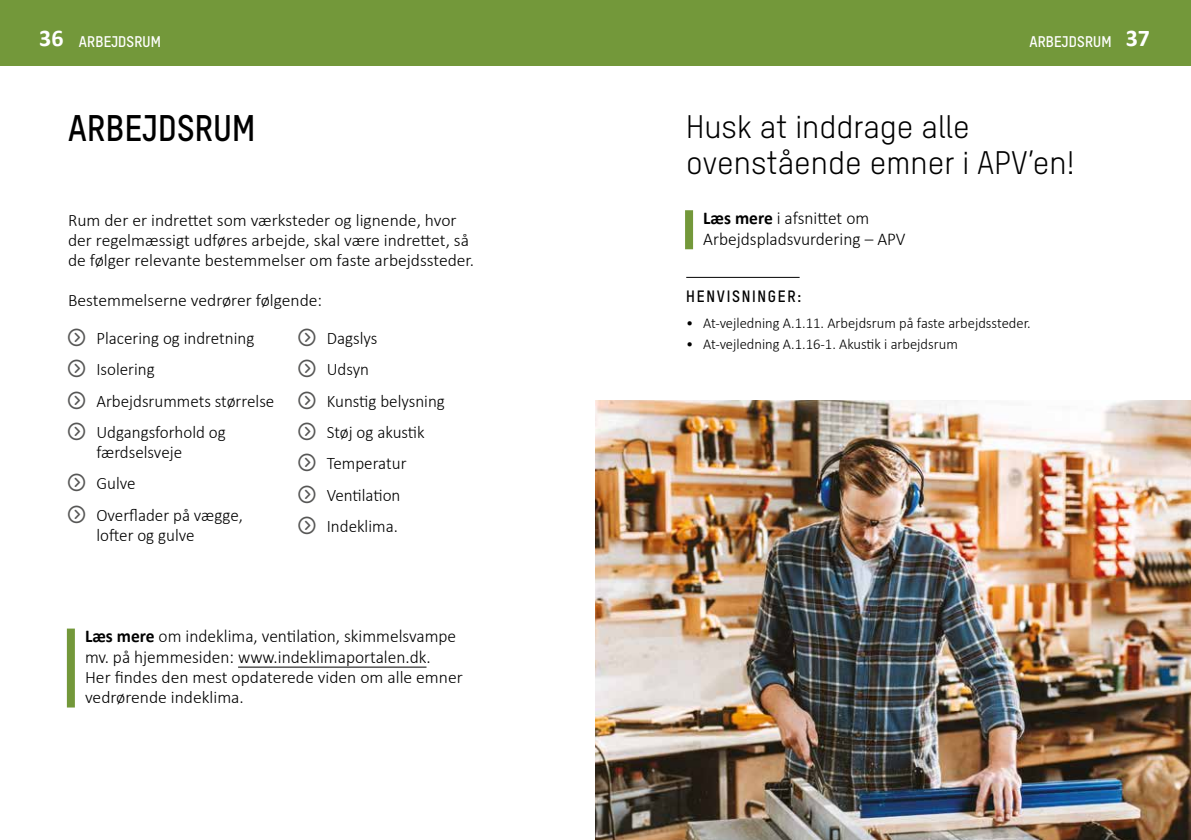
<style>
.page{position:relative;width:1191px;height:840px;background:#fff}
.page>*{position:absolute;margin:0;border:0;box-sizing:border-box;transform-origin:0 0}
.t1{font:36px "T Star Bold";letter-spacing:.01em;color:#000;scale:.95 1}
.t2{font:31.6px/36px "T Star Regular";color:#000}
.t3{font:300 18px/21px "Calibri";color:#000}
.t4{font:300 17.6px/31.4px "Calibri";color:#000}
.t5{font:300 17.4px/20px "Calibri";color:#000}
.t6{font:16px "T Star Bold";letter-spacing:.11em;color:#000}
.t7{font:300 15px "Calibri";color:#000}
.t8{font:15px "T Star Bold";letter-spacing:.01em;color:#fff}
.s1{font-family:"Calibri";font-weight:700;font-size:24px}
.s2{font-weight:700}
</style>
<div class="page">
<div style="left:0;top:0;width:1191px;height:65px;background:#73983a"></div>
<div style="left:67px;top:628px;width:8px;height:79px;background:#73983a"></div>
<hr style="left:238px;top:666px;width:188px;height:1px;background:#000">
<div style="left:685px;top:210px;width:8px;height:39px;background:#73983a"></div>
<hr style="left:686px;top:277px;width:113px;height:1px;background:#000">
<img style="left:595px;top:400px;width:596px;height:439px">
<p class="t8" style="left:39px;top:32px;width:123px"><span class="s1">36</span> ARBEJDSRUM</p>
<p class="t8" style="left:1029px;top:32px;width:122px">ARBEJDSRUM <span class="s1">37</span></p>
<h1 class="t1" style="left:68px;top:106px;width:199px">ARBEJDSRUM</h1>
<p class="t5" style="left:68px;top:209px;width:407px">Rum der er indrettet som værksteder og lignende, hvor der regelmæssigt udføres arbejde, skal være indrettet, så de følger relevante bestemmelser om faste arbejdssteder.</p>
<p class="t5" style="left:68px;top:289px;width:256px">Bestemmelserne vedrører følgende:</p>
<p class="t4" style="left:96px;top:321px;width:179px">Placering og indretning<br>Isolering<br>Arbejdsrummets størrelse<br>Udgangsforhold og</p>
<p class="t4" style="left:96px;top:435px;width:148px">færdselsveje<br>Gulve<br>Overflader på vægge,</p>
<p class="t4" style="left:96px;top:518px;width:100px">lofter og gulve</p>
<p class="t4" style="left:327px;top:321px;width:120px">Dagslys<br>Udsyn<br>Kunstig belysning<br>Støj og akustik<br>Temperatur<br>Ventilation<br>Indeklima.</p>
<p class="t3" style="left:85px;top:624px;width:373px"><span class="s2">Læs mere</span> om indeklima, ventilation, skimmelsvampe mv. på hjemmesiden: www.indeklimaportalen.dk.</p>
<p class="t5" style="left:85px;top:666px;width:379px">Her findes den mest opdaterede viden om alle emner vedrørende indeklima.</p>
<h2 class="t2" style="left:686px;top:108px;width:390px">Husk at inddrage alle ovenstående emner i APV’en!</h2>
<p class="t3" style="left:703px;top:206px;width:204px"><span class="s2">Læs mere</span> i afsnittet om<br>Arbejdspladsvurdering – APV</p>
<p class="t6" style="left:686px;top:286px;width:116px">HENVISNINGER:</p>
<p class="t7" style="left:686px;top:313px;width:346px">• At-vejledning A.1.11. Arbejdsrum på faste arbejdssteder.</p>
<p class="t7" style="left:686px;top:335px;width:273px">• At-vejledning A.1.16-1. Akustik i arbejdsrum</p>
</div>
